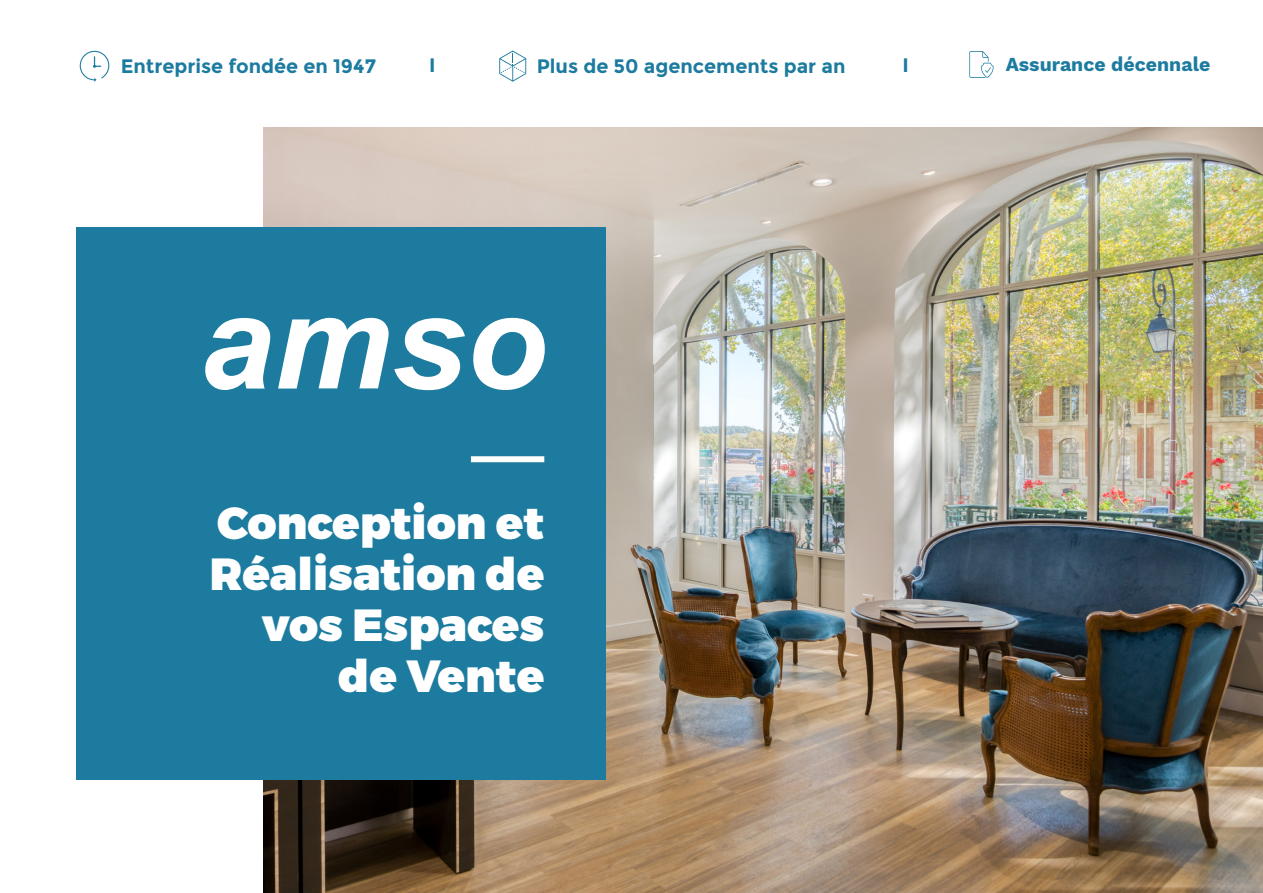
<style>
.page{position:relative;width:1263px;height:893px;background:#fff}
.page>*{position:absolute;margin:0;border:0;box-sizing:border-box;transform-origin:0 0}
.t1{font:900 45px "Montserrat";color:#fff}
.t2{font:700 19.5px "Montserrat";color:#1c7b9f}
.t3{font:700 19.5px "Work Sans";color:#1c7b9f}
</style>
<div class="page">
<img style="left:264px;top:128px;width:999px;height:765px">
<div style="left:77px;top:227px;width:529px;height:553px;background:#1c7b9f"></div>
<svg style="left:205px;top:318px;width:65px;height:72px"></svg>
<svg style="left:278px;top:318px;width:187px;height:72px"></svg>
<svg style="left:473px;top:318px;width:72px;height:72px"></svg>
<div style="left:471px;top:456px;width:73px;height:6px;background:#fff"></div>
<svg style="left:80px;top:51px;width:29px;height:31px"></svg>
<svg style="left:969px;top:51px;width:24px;height:27px"></svg>
<svg style="left:499px;top:51px;width:27px;height:31px"></svg>
<p class="t2" style="left:121px;top:54px;width:257px">Entreprise fondée en 1947</p>
<p class="t2" style="left:429px;top:54px;width:8px">I</p>
<p class="t2" style="left:537px;top:54px;width:310px">Plus de 50 agencements par an</p>
<p class="t2" style="left:902px;top:54px;width:8px">I</p>
<p class="t3" style="left:1006px;top:49px;width:206px">Assurance décennale</p>
<p class="t1" style="left:217px;top:495px;width:329px">Conception et</p>
<p class="t1" style="left:210px;top:546px;width:336px">Réalisation de</p>
<p class="t1" style="left:262px;top:597px;width:284px">vos Espaces</p>
<p class="t1" style="left:338px;top:648px;width:207px">de Vente</p>
</div>
